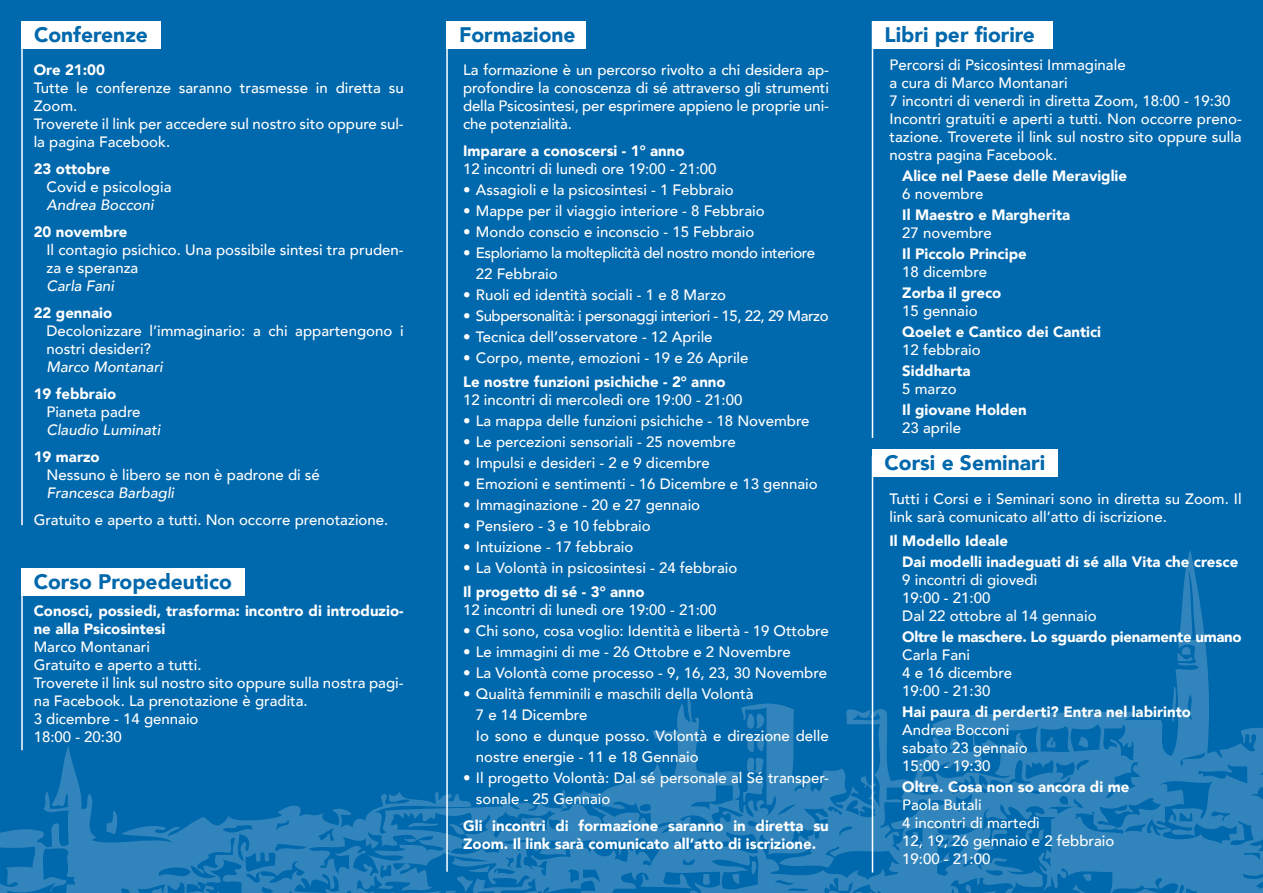
<style>
.page{position:relative;width:1263px;height:893px;background:#0068ac}
.page>*{position:absolute;margin:0;border:0;box-sizing:border-box;transform-origin:0 0}
.t1{font:900 21px "Avenir";color:#0068ac}
.t2{font:500 15px/18px "Avenir";color:#fff}
.t3{font:900 15px/18px "Avenir";color:#fff}
.t4{font:500 15px/21px "Avenir";letter-spacing:-.03em;color:#fff}
.t5{font:italic 500 15px "Avenir";color:#fff}
.t6{font:900 15px "Avenir";letter-spacing:-.02em;color:#fff}
</style>
<div class="page">
<div style="left:21px;top:21px;width:139px;height:28px;background:#fff"></div>
<div style="left:446px;top:21px;width:139px;height:28px;background:#fff"></div>
<div style="left:872px;top:21px;width:180px;height:28px;background:#fff"></div>
<div style="left:872px;top:449px;width:185px;height:28px;background:#fff"></div>
<hr style="left:21px;top:43px;width:2px;height:482px;background:#fff">
<hr style="left:446px;top:21px;width:2px;height:851px;background:#fff">
<hr style="left:872px;top:21px;width:1px;height:417px;background:#fff">
<hr style="left:872px;top:456px;width:1px;height:416px;background:#fff">
<svg style="left:0;top:549px;width:1263px;height:344px"></svg>
<svg style="left:859px;top:775px;width:21px;height:16px"></svg>
<svg style="left:743px;top:713px;width:26px;height:94px"></svg>
<svg style="left:519px;top:812px;width:26px;height:20px"></svg>
<svg style="left:448px;top:818px;width:30px;height:19px"></svg>
<svg style="left:448px;top:865px;width:43px;height:28px"></svg>
<svg style="left:958px;top:884px;width:38px;height:9px"></svg>
<svg style="left:397px;top:891px;width:45px;height:2px"></svg>
<svg style="left:949px;top:738px;width:10px;height:12px"></svg>
<svg style="left:981px;top:739px;width:17px;height:17px"></svg>
<h1 class="t1" style="left:34px;top:17px;width:115px">Conferenze</h1>
<h1 class="t1" style="left:459px;top:17px;width:118px">Formazione</h1>
<p class="t3" style="left:34px;top:60px;width:73px">Ore 21:00</p>
<p class="t2" style="left:34px;top:77px;width:371px">Tutte le conferenze saranno trasmesse in diretta su Zoom.<br>Troverete il link per accedere sul nostro sito oppure sul&shy;la pagina Facebook.</p>
<p class="t3" style="left:34px;top:159px;width:78px">23 ottobre</p>
<p class="t2" style="left:46px;top:176px;width:127px">Covid e psicologia</p>
<p class="t5" style="left:46px;top:195px;width:109px">Andrea Bocconi</p>
<p class="t3" style="left:34px;top:222px;width:95px">20 novembre</p>
<p class="t2" style="left:46px;top:239px;width:359px">Il contagio psichico. Una possibile sintesi tra pruden&shy;za e speranza</p>
<p class="t5" style="left:46px;top:276px;width:69px">Carla Fani</p>
<p class="t3" style="left:34px;top:303px;width:80px">22 gennaio</p>
<p class="t2" style="left:46px;top:320px;width:359px">Decolonizzare l’immaginario: a chi appartengono i nostri desideri?</p>
<p class="t5" style="left:46px;top:357px;width:118px">Marco Montanari</p>
<p class="t3" style="left:34px;top:384px;width:84px">19 febbraio</p>
<p class="t2" style="left:46px;top:401px;width:96px">Pianeta padre</p>
<p class="t5" style="left:46px;top:420px;width:115px">Claudio Luminati</p>
<p class="t3" style="left:34px;top:447px;width:68px">19 marzo</p>
<p class="t2" style="left:46px;top:464px;width:275px">Nessuno è libero se non è padrone di sé</p>
<p class="t5" style="left:46px;top:483px;width:129px">Francesca Barbagli</p>
<p class="t2" style="left:34px;top:509px;width:356px">Gratuito e aperto a tutti. Non occorre prenotazione.</p>
<h1 class="t1" style="left:34px;top:563px;width:200px">Corso Propedeutico</h1>
<p class="t3" style="left:34px;top:601px;width:371px">Conosci, possiedi, trasforma: incontro di introduzio&shy;ne alla Psicosintesi</p>
<p class="t2" style="left:34px;top:637px;width:371px">Marco Montanari<br>Gratuito e aperto a tutti.<br>Troverete il link sul nostro sito oppure sulla nostra pagi&shy;na Facebook. La prenotazione è gradita.<br>3 dicembre - 14 gennaio<br>18:00 - 20:30</p>
<p class="t2" style="left:463px;top:59px;width:367px;text-align:justify">La formazione è un percorso rivolto a chi desidera ap&shy;profondire la conoscenza di sé attraverso gli strumenti della Psicosintesi, per esprimere appieno le proprie uni&shy;che potenzialità.</p>
<p class="t3" style="left:463px;top:141px;width:223px">Imparare a conoscersi - 1° anno</p>
<p class="t2" style="left:463px;top:158px;width:255px">12 incontri di lunedì ore 19:00 - 21:00</p>
<p class="t2" style="left:463px;top:179px;width:272px">• Assagioli e la psicosintesi - 1 Febbraio</p>
<p class="t2" style="left:463px;top:200px;width:303px">• Mappe per il viaggio interiore - 8 Febbraio</p>
<p class="t2" style="left:463px;top:221px;width:293px">• Mondo conscio e inconscio - 15 Febbraio</p>
<p class="t4" style="left:476px;top:241px;width:341px;text-indent:-13px">• Esploriamo la molteplicità del nostro mondo interiore<br>22 Febbraio</p>
<p class="t2" style="left:463px;top:284px;width:265px">• Ruoli ed identità sociali - 1 e 8 Marzo</p>
<p class="t4" style="left:463px;top:304px;width:367px">• Subpersonalità: i personaggi interiori - 15, 22, 29 Marzo</p>
<p class="t2" style="left:463px;top:326px;width:251px">• Tecnica dell’osservatore - 12 Aprile</p>
<p class="t2" style="left:463px;top:347px;width:287px">• Corpo, mente, emozioni - 19 e 26 Aprile</p>
<p class="t3" style="left:463px;top:372px;width:264px">Le nostre funzioni psichiche - 2° anno</p>
<p class="t2" style="left:463px;top:389px;width:281px">12 incontri di mercoledì ore 19:00 - 21:00</p>
<p class="t2" style="left:463px;top:410px;width:348px">• La mappa delle funzioni psichiche - 18 Novembre</p>
<p class="t2" style="left:463px;top:431px;width:274px">• Le percezioni sensoriali - 25 novembre</p>
<p class="t2" style="left:463px;top:452px;width:248px">• Impulsi e desideri - 2 e 9 dicembre</p>
<p class="t2" style="left:463px;top:473px;width:356px">• Emozioni e sentimenti - 16 Dicembre e 13 gennaio</p>
<p class="t2" style="left:463px;top:494px;width:239px">• Immaginazione - 20 e 27 gennaio</p>
<p class="t2" style="left:463px;top:515px;width:189px">• Pensiero - 3 e 10 febbraio</p>
<p class="t2" style="left:463px;top:536px;width:172px">• Intuizione - 17 febbraio</p>
<p class="t2" style="left:463px;top:557px;width:276px">• La Volontà in psicosintesi - 24 febbraio</p>
<p class="t3" style="left:463px;top:582px;width:183px">Il progetto di sé - 3° anno</p>
<p class="t2" style="left:463px;top:599px;width:255px">12 incontri di lunedì ore 19:00 - 21:00</p>
<p class="t2" style="left:463px;top:620px;width:367px">• Chi sono, cosa voglio: Identità e libertà - 19 Ottobre</p>
<p class="t2" style="left:463px;top:641px;width:329px">• Le immagini di me - 26 Ottobre e 2 Novembre</p>
<p class="t2" style="left:463px;top:662px;width:365px">• La Volontà come processo - 9, 16, 23, 30 Novembre</p>
<p class="t2" style="left:476px;top:682px;width:354px;line-height:21px;text-indent:-13px">• Qualità femminili e maschili della Volontà<br>7 e 14 Dicembre<br>Io sono e dunque posso. Volontà e direzione delle nostre energie - 11 e 18 Gennaio</p>
<p class="t2" style="left:476px;top:766px;width:355px;line-height:21px;text-indent:-13px">• Il progetto Volontà: Dal sé personale al Sé transper&shy;sonale - 25 Gennaio</p>
<p class="t3" style="left:463px;top:816px;width:367px">Gli incontri di formazione saranno in diretta su<br>Zoom. Il link sarà comunicato all’atto di iscrizione.</p>
<h1 class="t1" style="left:884px;top:17px;width:152px">Libri per fiorire</h1>
<p class="t2" style="left:889px;top:55px;width:354px">Percorsi di Psicosintesi Immaginale<br>a cura di Marco Montanari<br>7 incontri di venerdì in diretta Zoom, 18:00 - 19:30<br>Incontri gratuiti e aperti a tutti. Non occorre preno&shy;tazione. Troverete il link sul nostro sito oppure sulla nostra pagina Facebook.</p>
<p class="t3" style="left:902px;top:167px;width:226px">Alice nel Paese delle Meraviglie</p>
<p class="t2" style="left:902px;top:184px;width:83px">6 novembre</p>
<p class="t3" style="left:902px;top:206px;width:170px">Il Maestro e Margherita</p>
<p class="t2" style="left:902px;top:223px;width:91px">27 novembre</p>
<p class="t3" style="left:902px;top:245px;width:126px">Il Piccolo Principe</p>
<p class="t2" style="left:902px;top:262px;width:86px">18 dicembre</p>
<p class="t3" style="left:902px;top:284px;width:101px">Zorba il greco</p>
<p class="t2" style="left:902px;top:301px;width:77px">15 gennaio</p>
<p class="t3" style="left:902px;top:323px;width:200px">Qoelet e Cantico dei Cantici</p>
<p class="t2" style="left:902px;top:340px;width:80px">12 febbraio</p>
<p class="t3" style="left:902px;top:362px;width:70px">Siddharta</p>
<p class="t2" style="left:902px;top:379px;width:56px">5 marzo</p>
<p class="t3" style="left:902px;top:401px;width:126px">Il giovane Holden</p>
<p class="t2" style="left:902px;top:418px;width:60px">23 aprile</p>
<h1 class="t1" style="left:884px;top:445px;width:162px">Corsi e Seminari</h1>
<p class="t2" style="left:889px;top:489px;width:354px">Tutti i Corsi e i Seminari sono in diretta su Zoom. Il link sarà comunicato all’atto di iscrizione.</p>
<p class="t3" style="left:902px;top:530px;width:338px;line-height:21px;text-indent:-13px">Il Modello Ideale<br>Dai modelli inadeguati di sé alla Vita che cresce</p>
<p class="t2" style="left:902px;top:570px;width:196px">9 incontri di giovedì<br>19:00 - 21:00<br>Dal 22 ottobre al 14 gennaio</p>
<p class="t6" style="left:902px;top:624px;width:341px">Oltre le maschere. Lo sguardo pienamente umano</p>
<p class="t2" style="left:902px;top:645px;width:111px">Carla Fani<br>4 e 16 dicembre<br>19:00 - 21:30</p>
<p class="t3" style="left:902px;top:702px;width:290px">Hai paura di perderti? Entra nel labirinto</p>
<p class="t2" style="left:902px;top:720px;width:127px">Andrea Bocconi sabato 23 gennaio<br>15:00 - 19:30</p>
<p class="t3" style="left:902px;top:777px;width:229px">Oltre. Cosa non so ancora di me</p>
<p class="t2" style="left:902px;top:795px;width:214px">Paola Butali<br>4 incontri di martedì<br>12, 19, 26 gennaio e 2 febbraio<br>19:00 - 21:00</p>
</div>
